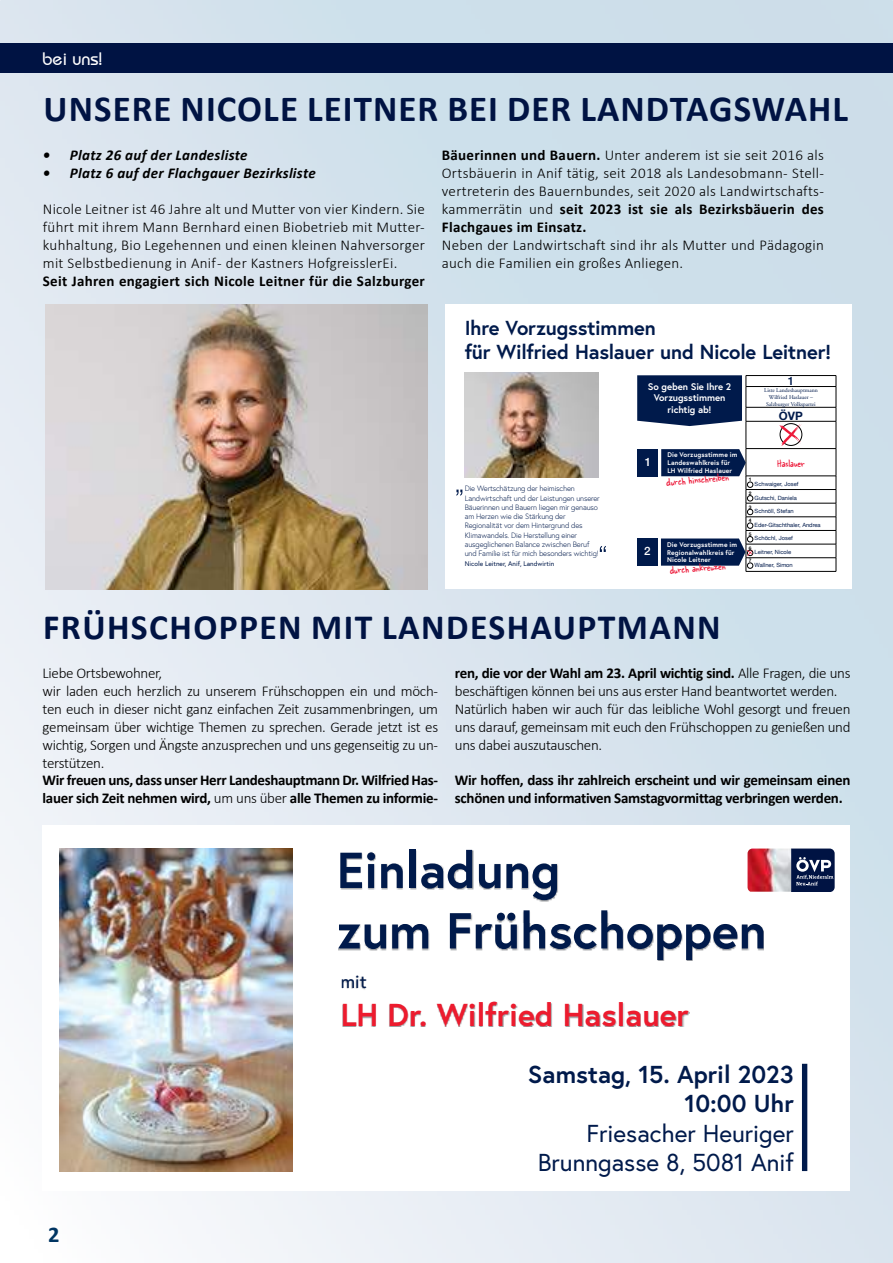
<style>
.page{position:relative;width:893px;height:1263px;background:#fff}
.page>*{position:absolute;margin:0;border:0;box-sizing:border-box;transform-origin:0 0}
.t1{font:700 50.4px/60.4px "Europa";color:#001a4b}
.t2{font:700 36.9px "Calibri";letter-spacing:.03em;color:#001343}
.t3{font:700 35.7px "Calibri";letter-spacing:.04em;color:#001343}
.t4{font:700 31.65px "Europa";color:#ed1b2e}
.t5{font:24.45px/29.4px "Europa";color:#001a4b;text-align:right}
.t6{font:700 24.45px/29.4px "Europa";color:#001a4b;text-align:right}
.t7{font:700 22.5px "Calibri";color:#003562}
.t8{font:700 20.25px/24.3px "Europa";letter-spacing:-.01em;color:#001a4b}
.t9{font:18.75px "Europa";color:#001a4b}
.t10{font:500 18px "ITC Bauhaus";color:#fff}
.t11{font:300 15px/17.9px "Calibri";letter-spacing:-.02em;color:#000;text-align:justify}
.t12{font:700 15px/17.9px "Calibri";letter-spacing:-.02em;color:#000}
.t13{font:300 15px/18px "Calibri";letter-spacing:.02em;color:#000}
.t14{font:italic 700 15px "Calibri";letter-spacing:.02em;color:#000}
.t15{font:700 15px "Calibri";letter-spacing:.02em;color:#000}
.t16{font:11.55px "Skippy Sharp";color:#ed1a3a}
.t17{font:700 11.55px "Helvetica Neue";color:#001a4b}
.t18{font:500 11.55px "Helvetica Neue LT Pro";color:#fff}
.t19{font:500 11.55px "Helvetica Neue LT Pro";color:#001a4b}
.t20{font:700 9.6px/11.6px "Europa";letter-spacing:-.015em;color:#fff;text-align:center}
.t21{font:300 7.65px/9.3px "Europa";letter-spacing:-.02em;color:#001a4b}
.t22{font:700 6.75px/7.6px "Europa";letter-spacing:.01em;color:#fff}
.t23{font:6.75px "Europa";color:#001a4b}
.t24{font:5.85px "Helvetica Neue";color:#001a4b}
.t25{font:5.85px/6.9px "Adobe Garamond Pro";color:#001a4b;text-align:center}
.t26{font:700 4.8px "Helvetica Neue";color:#000}
.s1{font-weight:700}
.s2{font-weight:300}
</style>
<div class="page">
<img style="left:0;top:0;width:893px;height:1263px">
<div style="left:0;top:44px;width:893px;height:29px;background:#001343"></div>
<img style="left:45px;top:304px;width:382px;height:285px">
<div style="left:445px;top:304px;width:407px;height:285px;background:#fff"></div>
<img style="left:465px;top:373px;width:133px;height:105px">
<hr style="left:746px;top:386px;width:90px;height:1px;background:#000">
<hr style="left:746px;top:407px;width:90px;height:1px;background:#000">
<hr style="left:746px;top:421px;width:90px;height:1px;background:#000">
<hr style="left:746px;top:448px;width:90px;height:1px;background:#000">
<hr style="left:746px;top:476px;width:90px;height:1px;background:#000">
<hr style="left:746px;top:489px;width:90px;height:1px;background:#000">
<hr style="left:746px;top:503px;width:90px;height:1px;background:#000">
<hr style="left:746px;top:516px;width:90px;height:1px;background:#000">
<hr style="left:746px;top:530px;width:90px;height:1px;background:#000">
<hr style="left:746px;top:544px;width:90px;height:1px;background:#000">
<hr style="left:746px;top:557px;width:90px;height:1px;background:#000">
<hr style="left:746px;top:375px;width:90px;height:1px;background:#000">
<svg style="left:836px;top:376px;width:1px;height:195px"></svg>
<hr style="left:746px;top:571px;width:90px;height:1px;background:#000">
<div style="left:780px;top:423px;width:22px;height:23px;border:1px solid #000;border-radius:50%"></div>
<svg style="left:779px;top:424px;width:23px;height:22px"></svg>
<svg style="left:637px;top:375px;width:117px;height:196px"></svg>
<div style="left:637px;top:539px;width:21px;height:27px;background:#001a4b"></div>
<svg style="left:456px;top:490px;width:6px;height:6px"></svg>
<svg style="left:600px;top:546px;width:6px;height:6px"></svg>
<svg style="left:445px;top:590px;width:4px;height:8px"></svg>
<svg style="left:852px;top:590px;width:7px;height:8px"></svg>
<div style="left:43px;top:825px;width:807px;height:366px;background:#fff"></div>
<img style="left:59px;top:848px;width:233px;height:323px">
<div style="left:802px;top:1064px;width:5px;height:107px;background:#001a4b"></div>
<img style="left:342px;top:976px;width:347px;height:51px">
<img style="left:338px;top:850px;width:426px;height:110px">
<img style="left:747px;top:848px;width:44px;height:44px">
<svg style="left:791px;top:848px;width:44px;height:44px;background:#303f66"></svg>
<p class="t10" style="left:43px;top:48px;width:62px">bei uns!</p>
<h2 class="t2" style="left:44px;top:91px;width:806px">UNSERE NICOLE LEITNER BEI DER LANDTAGSWAHL</h2>
<p class="t14" style="left:43px;top:148px;width:206px">• Platz 26 auf der Landesliste</p>
<p class="t14" style="left:43px;top:166px;width:274px">• Platz 6 auf der Flachgauer Bezirksliste</p>
<p class="t11" style="left:43px;top:201px;width:384px">Nicole Leitner ist 46 Jahre alt und Mutter von vier Kindern. Sie führt mit ihrem Mann Bernhard einen Biobetrieb mit Mutter&shy;kuhhaltung, Bio Legehennen und einen kleinen Nahversorger mit Selbstbedienung in Anif - der Kastners HofgreisslerEi.</p>
<p class="t15" style="left:43px;top:274px;width:384px">Seit Jahren engagiert sich Nicole Leitner für die Salzburger</p>
<p class="t11" style="left:442px;top:147px;width:384px"><span class="s1">Bäuerinnen und Bauern.</span> Unter anderem ist sie seit 2016 als Ortsbäuerin in Anif tätig, seit 2018 als Landesobmann- Stell&shy;vertreterin des Bauernbundes, seit 2020 als Landwirtschafts&shy;kammerrätin und <span class="s1">seit 2023 ist sie als Bezirksbäuerin des Flachgaues im Einsatz.</span></p>
<p class="t13" style="left:442px;top:237px;width:384px">Neben der Landwirtschaft sind ihr als Mutter und Pädagogin auch die Familien ein großes Anliegen.</p>
<h3 class="t8" style="left:465px;top:317px;width:368px">Ihre Vorzugsstimmen<br>für Wilfried Haslauer und Nicole Leitner!</h3>
<p class="t21" style="left:465px;top:485px;width:137px">Die Wertschätzung der heimischen Landwirtschaft und der Leistungen unserer Bäuerinnen und Bauern liegen mir genauso am Herzen wie die Stärkung der Regionalität vor dem Hintergrund des Klimawandels. Die Herstellung einer ausgeglichenen Balance zwischen Beruf und Familie ist für mich besonders wichtig!</p>
<p class="t23" style="left:465px;top:560px;width:91px">Nicole Leitner, Anif, Landwirtin</p>
<p class="t20" style="left:648px;top:382px;width:85px">So geben Sie Ihre 2<br>Vorzugsstimmen richtig ab!</p>
<p class="t22" style="left:667px;top:452px;width:71px">Die Vorzugsstimme im<br>Landeswahlkreis für<br>LH Wilfried Haslauer</p>
<p class="t18" style="left:645px;top:455px;width:8px">1</p>
<p class="t16" style="left:666px;top:475px;width:64px;rotate:-5deg">durch hinschreiben</p>
<p class="t19" style="left:788px;top:374px;width:8px">1</p>
<p class="t25" style="left:764px;top:387px;width:55px">Liste Landeshauptmann<br>Wilfried Haslauer –<br>Salzburger Volkspartei</p>
<p class="t17" style="left:779px;top:409px;width:25px">ÖVP</p>
<p class="t16" style="left:777px;top:456px;width:29px">Haslauer</p>
<p class="t26" style="left:749px;top:477px;width:4px">1</p>
<p class="t24" style="left:755px;top:481px;width:45px">Schwaiger, Josef</p>
<p class="t26" style="left:749px;top:490px;width:4px">2</p>
<p class="t24" style="left:755px;top:496px;width:44px">Gutschi, Daniela</p>
<p class="t26" style="left:749px;top:504px;width:4px">3</p>
<p class="t24" style="left:755px;top:509px;width:41px">Schnöll, Stefan</p>
<p class="t26" style="left:749px;top:518px;width:4px">4</p>
<p class="t24" style="left:755px;top:522px;width:68px">Eder-Gitschthaler, Andrea</p>
<p class="t18" style="left:644px;top:545px;width:8px">2</p>
<p class="t22" style="left:667px;top:541px;width:71px">Die Vorzugsstimme im<br>Regionalwahlkreis für<br>Nicole Leitner</p>
<p class="t16" style="left:669px;top:563px;width:58px;rotate:-5deg">durch ankreuzen</p>
<p class="t26" style="left:749px;top:531px;width:4px">5</p>
<p class="t24" style="left:755px;top:536px;width:40px">Schöchl, Josef</p>
<p class="t26" style="left:749px;top:545px;width:4px">6</p>
<p class="t24" style="left:755px;top:549px;width:38px">Leitner, Nicole</p>
<p class="t26" style="left:749px;top:558px;width:4px">7</p>
<p class="t24" style="left:755px;top:563px;width:40px">Wallner, Simon</p>
<h3 class="t3" style="left:43px;top:610px;width:679px">FRÜHSCHOPPEN MIT LANDESHAUPTMANN</h3>
<p class="t11" style="left:43px;top:665px;width:397px;text-align:left">Liebe Ortsbewohner,<br>wir laden euch herzlich zu unserem Frühschoppen ein und möch&shy;ten euch in dieser nicht ganz einfachen Zeit zusammenbringen, um gemeinsam über wichtige Themen zu sprechen. Gerade jetzt ist es wichtig, Sorgen und Ängste anzusprechen und uns gegenseitig zu un&shy;terstützen.</p>
<p class="t12" style="left:43px;top:772px;width:397px">Wir freuen uns, dass unser Herr Landeshauptmann Dr. Wilfried Has&shy;lauer sich Zeit nehmen wird, <span class="s2">um uns über</span> alle Themen zu informie-</p>
<p class="t11" style="left:455px;top:665px;width:397px;text-align:left"><span class="s1">ren, die vor der Wahl am 23. April wichtig sind.</span> Alle Fragen, die uns beschäftigen können bei uns aus erster Hand beantwortet werden.<br>Natürlich haben wir auch für das leibliche Wohl gesorgt und freuen uns darauf, gemeinsam mit euch den Frühschoppen zu genießen und uns dabei auszutauschen.</p>
<p class="t12" style="left:455px;top:772px;width:397px">Wir hoffen, dass ihr zahlreich erscheint und wir gemeinsam einen schönen und informativen Samstagvormittag verbringen werden.</p>
<h1 class="t1" style="left:337px;top:844px;width:431px">Einladung<br>zum Frühschoppen</h1>
<p class="t9" style="left:341px;top:973px;width:28px">mit</p>
<h3 class="t4" style="left:341px;top:1001px;width:350px">LH Dr. Wilfried Haslauer</h3>
<h3 class="t7" style="left:48px;top:1223px;width:13px">2</h3>
<h3 class="t6" style="left:528px;top:1062px;width:267px">Samstag, 15. April 2023<br>10:00 Uhr</h3>
<h3 class="t5" style="left:538px;top:1120px;width:258px">Friesacher Heuriger<br>Brunngasse 8, 5081 Anif</h3>
</div>
